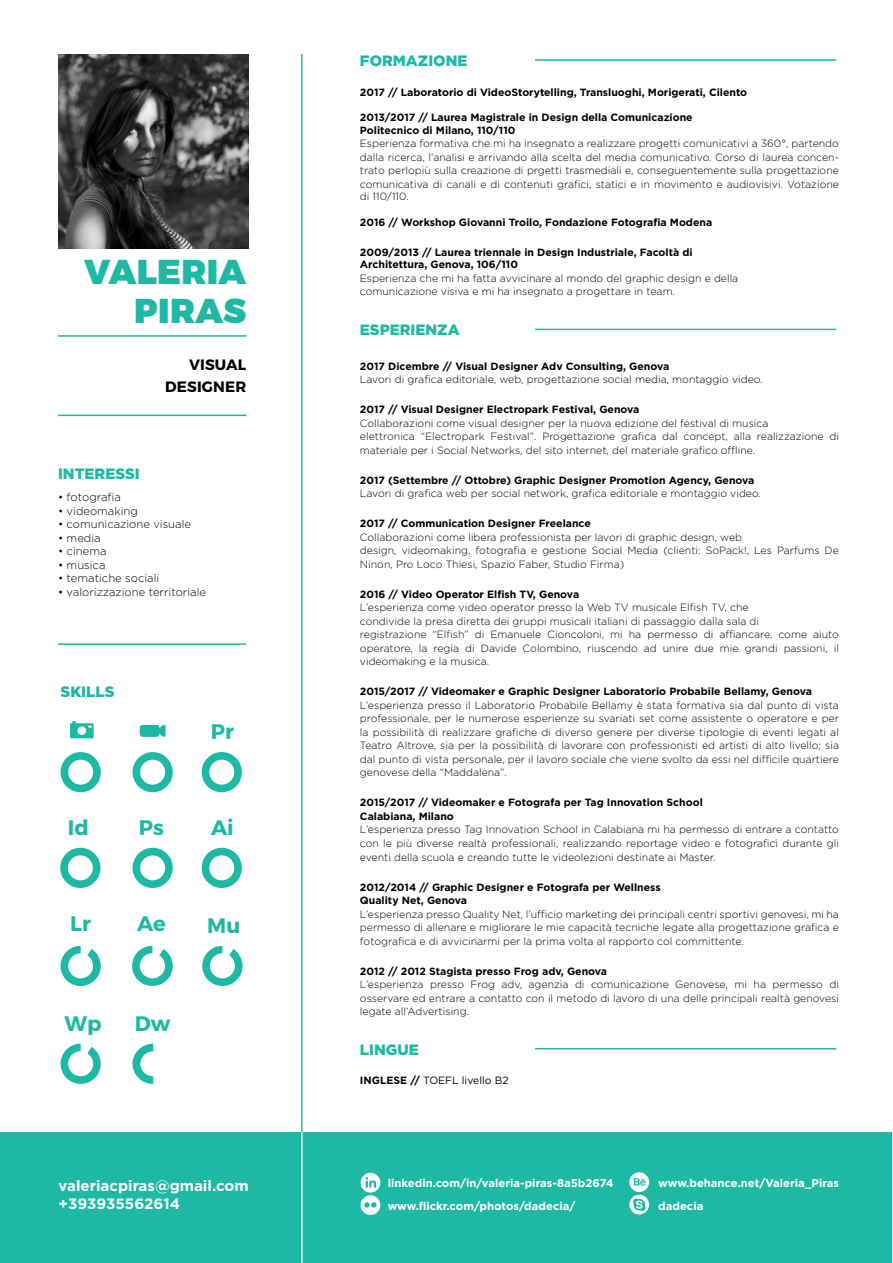
<style>
.page{position:relative;width:893px;height:1263px;background:#fff}
.page>*{position:absolute;margin:0;border:0;box-sizing:border-box;transform-origin:0 0}
.t1{font:900 34.5px/39px "Montserrat";letter-spacing:.01em;color:#1eb9a5;text-align:right}
.t2{font:700 21px "Montserrat";color:#1eb9a5}
.t3{font:900 15px "Gotham";color:#1eb9a5}
.t4{font:700 15px/18px "Gotham";color:#fff}
.t5{font:700 15px/22.5px "Montserrat";letter-spacing:.01em;color:#000;text-align:right}
.t6{font:300 11.25px "Gotham";color:#000}
.t7{font:700 11.25px/22.5px "Gotham";color:#fff}
.t8{font:300 10.5px/13.5px "Gotham";color:#000;text-align:justify}
.t9{font:700 10.5px/12.6px "Gotham";color:#000}
.t10{font:10.5px "Gotham";color:#000}
.s1{font-weight:700}
</style>
<div class="page">
<hr style="left:301px;top:54px;width:2px;height:1155px;background:#1eb9a5">
<hr style="left:535px;top:59px;width:301px;height:2px;background:#1eb9a5">
<hr style="left:58px;top:335px;width:188px;height:2px;background:#1eb9a5">
<hr style="left:58px;top:643px;width:188px;height:2px;background:#1eb9a5">
<hr style="left:58px;top:415px;width:188px;height:1px;background:#1eb9a5">
<hr style="left:535px;top:329px;width:301px;height:1px;background:#1eb9a5">
<hr style="left:535px;top:1048px;width:301px;height:1px;background:#1eb9a5">
<div style="left:1px;top:1132px;width:891px;height:131px;background:#1eb9a5"></div>
<svg style="left:361px;top:1173px;width:19px;height:42px"></svg>
<svg style="left:629px;top:1172px;width:20px;height:42px"></svg>
<hr style="left:301px;top:1132px;width:2px;height:131px;background:#fff">
<img style="left:58px;top:55px;width:190px;height:193px">
<svg style="left:60px;top:848px;width:40px;height:40px"></svg>
<svg style="left:202px;top:752px;width:40px;height:40px"></svg>
<svg style="left:61px;top:946px;width:40px;height:40px"></svg>
<svg style="left:61px;top:1044px;width:40px;height:40px"></svg>
<svg style="left:132px;top:946px;width:41px;height:40px"></svg>
<svg style="left:202px;top:946px;width:41px;height:40px"></svg>
<svg style="left:133px;top:1044px;width:20px;height:40px"></svg>
<svg style="left:61px;top:752px;width:40px;height:40px"></svg>
<svg style="left:70px;top:721px;width:24px;height:17px"></svg>
<svg style="left:133px;top:752px;width:40px;height:40px"></svg>
<svg style="left:133px;top:848px;width:40px;height:40px"></svg>
<svg style="left:202px;top:848px;width:40px;height:40px"></svg>
<div style="left:140px;top:725px;width:20px;height:12px;background:#1eb9a5;border-radius:3px"></div>
<svg style="left:157px;top:724px;width:9px;height:13px"></svg>
<h1 class="t1" style="left:84px;top:254px;width:163px">VALERIA<br>PIRAS</h1>
<h3 class="t5" style="left:165px;top:353px;width:82px">VISUAL designer</h3>
<h3 class="t3" style="left:58px;top:463px;width:81px">INTERESSI</h3>
<p class="t6" style="left:58px;top:490px;width:64px">• fotografia</p>
<p class="t6" style="left:58px;top:503px;width:81px">• videomaking</p>
<p class="t6" style="left:58px;top:517px;width:135px">• comunicazione visuale</p>
<p class="t6" style="left:58px;top:530px;width:44px">• media</p>
<p class="t6" style="left:58px;top:544px;width:50px">• cinema</p>
<p class="t6" style="left:58px;top:557px;width:49px">• musica</p>
<p class="t6" style="left:58px;top:571px;width:103px">• tematiche sociali</p>
<p class="t6" style="left:58px;top:584px;width:150px">• valorizzazione territoriale</p>
<h3 class="t3" style="left:61px;top:681px;width:55px">SKILLS</h3>
<h2 class="t2" style="left:211px;top:718px;width:25px">Pr</h2>
<h2 class="t2" style="left:68px;top:814px;width:23px">Id</h2>
<h2 class="t2" style="left:139px;top:814px;width:27px">Ps</h2>
<h2 class="t2" style="left:211px;top:814px;width:24px">Ai</h2>
<h2 class="t2" style="left:70px;top:910px;width:22px">Lr</h2>
<h2 class="t2" style="left:137px;top:910px;width:30px">Ae</h2>
<h2 class="t2" style="left:65px;top:1010px;width:38px">Wp</h2>
<h2 class="t2" style="left:135px;top:1010px;width:37px">Dw</h2>
<h2 class="t2" style="left:207px;top:913px;width:35px">Mu</h2>
<h3 class="t3" style="left:360px;top:50px;width:109px">FORMAZIONE</h3>
<p class="t9" style="left:360px;top:86px;width:389px">2017 // Laboratorio di VideoStorytelling, Transluoghi, Morigerati, Cilento</p>
<p class="t9" style="left:360px;top:111px;width:334px">2013/2017 // Laurea Magistrale in Design della Comunicazione<br>Politecnico di Milano, 110/110</p>
<p class="t8" style="left:360px;top:137px;width:480px">Esperienza formativa che mi ha insegnato a realizzare progetti comunicativi a 360°, partendo dalla ricerca, l’analisi e arrivando alla scelta del media comunicativo. Corso di laurea concen&shy;trato perlopiù sulla creazione di prgetti trasmediali e, conseguentemente sulla progettazione comunicativa di canali e di contenuti grafici, statici e in movimento e audiovisivi. Votazione di 110/110.</p>
<p class="t9" style="left:360px;top:216px;width:354px">2016 // Workshop Giovanni Troilo, Fondazione Fotografia Modena</p>
<p class="t9" style="left:360px;top:246px;width:334px">2009/2013 // Laurea triennale in Design Industriale, Facoltà di<br>Architettura, Genova, 106/110</p>
<p class="t8" style="left:360px;top:271px;width:380px">Esperienza che mi ha fatta avvicinare al mondo del graphic design e della comunicazione visiva e mi ha insegnato a progettare in team.</p>
<h3 class="t3" style="left:360px;top:320px;width:61px">ESPERIENZ</h3>
<h3 class="t3" style="left:448px;top:320px;width:13px">A</h3>
<p class="t9" style="left:360px;top:360px;width:311px">2017 Dicembre // Visual Designer Adv Consulting, Genova</p>
<p class="t8" style="left:360px;top:373px;width:404px">Lavori di grafica editoriale, web, progettazione social media, montaggio video.</p>
<p class="t9" style="left:360px;top:403px;width:281px">2017 // Visual Designer Electropark Festival, Genova</p>
<p class="t8" style="left:360px;top:416px;width:480px;text-align:left">Collaborazioni come visual designer per la nuova edizione del festival di musica<br>elettronica “Electropark Festival”. Progettazione grafica dal concept, alla realizzazione di materiale per i Social Networks, del sito internet, del materiale grafico offline.</p>
<p class="t9" style="left:360px;top:474px;width:396px">2017 (Settembre // Ottobre) Graphic Designer Promotion Agency, Genova</p>
<p class="t8" style="left:360px;top:487px;width:402px">Lavori di grafica web per social network, grafica editoriale e montaggio video.</p>
<p class="t9" style="left:360px;top:517px;width:232px">2017 // Communication Designer Freelance</p>
<p class="t8" style="left:360px;top:530px;width:480px;text-align:left">Collaborazioni come libera professionista per lavori di graphic design, web<br>design, videomaking, fotografia e gestione Social Media (clienti: SoPack!, Les Parfums De<br>Ninon, Pro Loco Thiesi, Spazio Faber, Studio Firma)</p>
<p class="t9" style="left:360px;top:588px;width:221px">2016 // Video Operator Elfish TV, Genova</p>
<p class="t8" style="left:360px;top:601px;width:481px;text-align:left">L’esperienza come video operator presso la Web TV musicale Elfish TV, che<br>condivide la presa diretta dei gruppi musicali italiani di passaggio dalla sala di<br>registrazione “Elfish” di Emanuele Cioncoloni, mi ha permesso di affiancare, come aiuto operatore, la regia di Davide Colombino, riuscendo ad unire due mie grandi passioni, il videomaking e la musica.</p>
<p class="t9" style="left:360px;top:685px;width:453px">2015/2017 // Videomaker e Graphic Designer Laboratorio Probabile Bellamy, Genova</p>
<p class="t8" style="left:360px;top:698px;width:481px">L’esperienza presso il Laboratorio Probabile Bellamy è stata formativa sia dal punto di vista professionale, per le numerose esperienze su svariati set come assistente o operatore e per la possibilità di realizzare grafiche di diverso genere per diverse tipologie di eventi legati al Teatro Altrove, sia per la possibilità di lavorare con professionisti ed artisti di alto livello; sia dal punto di vista personale, per il lavoro sociale che viene svolto da essi nel difficile quartiere genovese della “Maddalena”.</p>
<p class="t9" style="left:360px;top:796px;width:344px;line-height:13.5px">2015/2017 // Videomaker e Fotografa per Tag Innovation School<br>Calabiana, Milano</p>
<p class="t8" style="left:360px;top:823px;width:481px">L’esperienza presso Tag Innovation School in Calabiana mi ha permesso di entrare a contatto con le più diverse realtà professionali, realizzando reportage video e fotografici durante gli eventi della scuola e creando tutte le videolezioni destinate ai Master.</p>
<p class="t9" style="left:360px;top:880px;width:302px;line-height:13.5px">2012/2014 // Graphic Designer e Fotografa per Wellness<br>Quality Net, Genova</p>
<p class="t8" style="left:360px;top:907px;width:480px">L’esperienza presso Quality Net, l’ufficio marketing dei principali centri sportivi genovesi, mi ha permesso di allenare e migliorare le mie capacità tecniche legate alla progettazione grafica e fotografica e di avvicinarmi per la prima volta al rapporto col committente.</p>
<p class="t9" style="left:360px;top:964px;width:249px">2012 // 2012 Stagista presso Frog adv, Genova</p>
<p class="t8" style="left:360px;top:977px;width:480px">L’esperienza presso Frog adv, agenzia di comunicazione Genovese, mi ha permesso di osservare ed entrare a contatto con il metodo di lavoro di una delle principali realtà genovesi legate all’Advertising.</p>
<h3 class="t3" style="left:360px;top:1039px;width:59px">LINGUE</h3>
<p class="t10" style="left:360px;top:1073px;width:150px"><span class="s1">Inglese //</span> TOEFL livello B2</p>
<h3 class="t4" style="left:59px;top:1176px;width:191px">valeriacpiras@gmail.com +393935562614</h3>
<p class="t7" style="left:388px;top:1172px;width:227px">linkedin.com/in/valeria-piras-8a5b2674 www.flickr.com/photos/dadecia/</p>
<p class="t7" style="left:658px;top:1172px;width:182px">www.behance.net/Valeria_Piras dadecia</p>
</div>
